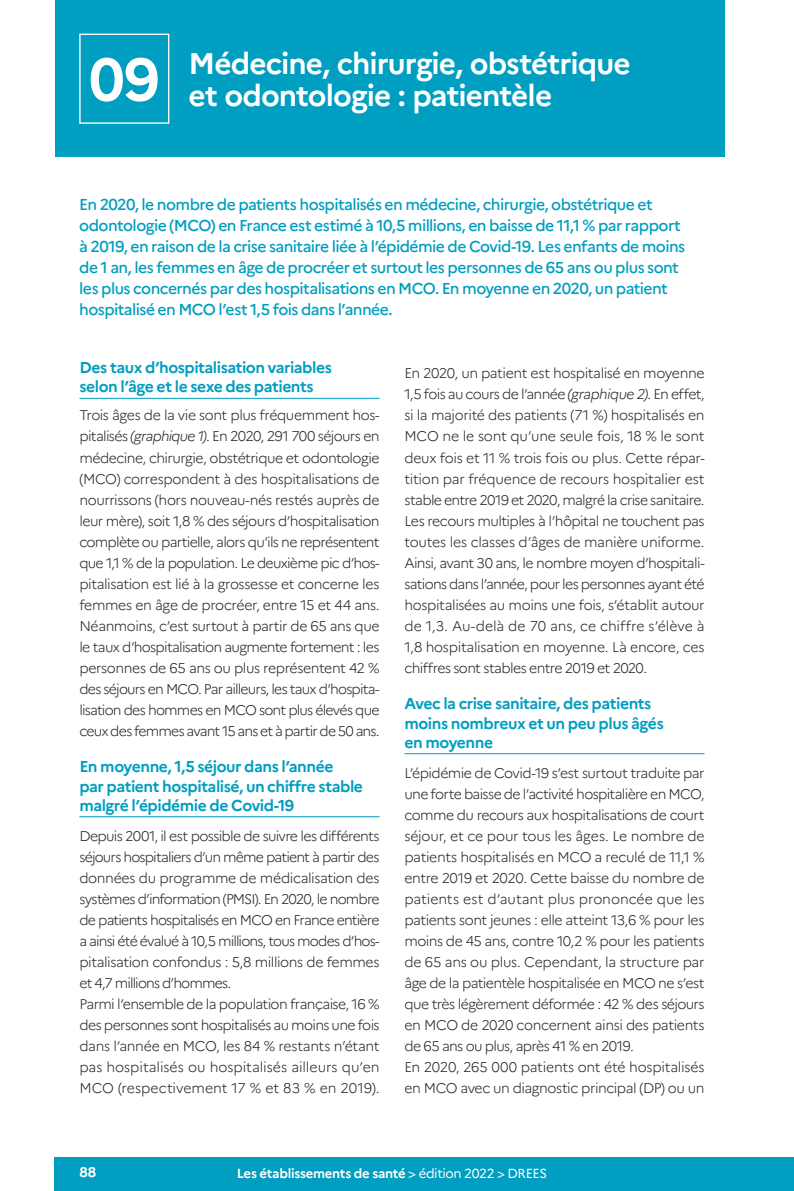
<style>
.page{position:relative;width:794px;height:1191px;background:#fff}
.page>*{position:absolute;margin:0;border:0;box-sizing:border-box;transform-origin:0 0}
.t1{font:700 29.75px/32.4px "Marianne";letter-spacing:-.03em;color:#fff}
.t2{font:500 15.75px/21px "Marianne";letter-spacing:-.035em;color:#009ec0}
.t3{font:700 15.75px/19.2px "Marianne";letter-spacing:-.03em;color:#009ec0}
.t4{font:300 14px/21px "Marianne";letter-spacing:-.04em;color:#252523;text-align:justify}
.t5{font:700 14px "Marianne";color:#fff}
.t6{font:700 13.12px "Marianne";letter-spacing:-.025em;color:#fff}
.s1{font-style:italic}
.s2{font-weight:400}
</style>
<div class="page">
<div style="left:55px;top:1157px;width:739px;height:34px;background:#009ec0"></div>
<div style="left:55px;top:0;width:669px;height:156px;background:#009ec0"></div>
<div style="left:79px;top:34px;width:90px;height:90px;border:1px solid #fff"></div>
<hr style="left:79px;top:398px;width:300px;height:1px;background:#009ec0">
<hr style="left:79px;top:816px;width:300px;height:1px;background:#009ec0">
<hr style="left:404px;top:753px;width:300px;height:1px;background:#009ec0">
<h1 class="t1" style="left:89px;top:47px;width:543px;text-indent:100px">Médecine, chirurgie, obstétrique<br><sup>09</sup> et odontologie : patientèle</h1>
<p class="t2" style="left:79px;top:194px;width:607px">En 2020, le nombre de patients hospitalisés en médecine, chirurgie, obstétrique et odontologie (MCO) en France est estimé à 10,5 millions, en baisse de 11,1 % par rapport à 2019, en raison de la crise sanitaire liée à l’épidémie de Covid-19. Les enfants de moins de 1 an, les femmes en âge de procréer et surtout les personnes de 65 ans ou plus sont les plus concernés par des hospitalisations en MCO. En moyenne en 2020, un patient hospitalisé en MCO l’est 1,5 fois dans l’année.</p>
<p class="t3" style="left:79px;top:358px;width:254px">Des taux d’hospitalisation variables selon l’âge et le sexe des patients</p>
<p class="t4" style="left:79px;top:405px;width:302px">Trois âges de la vie sont plus fréquemment hos&shy;pitalisés <span class="s1">(graphique 1)</span>. En 2020, 291 700 séjours en médecine, chirurgie, obstétrique et odontologie (MCO) correspondent à des hospitalisations de nourrissons (hors nouveau-nés restés auprès de leur mère), soit 1,8 % des séjours d’hospitalisation complète ou partielle, alors qu’ils ne représentent que 1,1 % de la population. Le deuxième pic d’hos&shy;pitalisation est lié à la grossesse et concerne les femmes en âge de procréer, entre 15 et 44 ans.<br>Néanmoins, c’est surtout à partir de 65 ans que le taux d’hospitalisation augmente fortement : les personnes de 65 ans ou plus représentent 42 % des séjours en MCO. Par ailleurs, les taux d’hospita&shy;lisation des hommes en MCO sont plus élevés que ceux des femmes avant 15 ans et à partir de 50 ans.</p>
<p class="t3" style="left:79px;top:757px;width:285px">En moyenne, 1,5 séjour dans l’année<br>par patient hospitalisé, un chiffre stable malgré l’épidémie de Covid-19</p>
<p class="t4" style="left:79px;top:825px;width:302px;text-align:left">Depuis 2001, il est possible de suivre les différents séjours hospitaliers d’un même patient à partir des données du programme de médicalisation des systèmes d’information (PMSI). En 2020, le nombre de patients hospitalisés en MCO en France entière a ainsi été évalué à 10,5 millions, tous modes d’hos&shy;pitalisation confondus : 5,8 millions de femmes et 4,7 millions d’hommes.<br>Parmi l’ensemble de la population française, 16 % des personnes sont hospitalisés au moins une fois dans l’année en MCO, les 84 % restants n’étant pas hospitalisés ou hospitalisés ailleurs qu’en MCO (respectivement 17 % et 83 % en 2019).</p>
<p class="t4" style="left:404px;top:363px;width:302px">En 2020, un patient est hospitalisé en moyenne 1,5 fois au cours de l’année <span class="s1">(graphique 2)</span>. En effet, si la majorité des patients (71 %) hospitalisés en MCO ne le sont qu’une seule fois, 18 % le sont deux fois et 11 % trois fois ou plus. Cette répar&shy;tition par fréquence de recours hospitalier est stable entre 2019 et 2020, malgré la crise sanitaire.<br>Les recours multiples à l’hôpital ne touchent pas toutes les classes d’âges de manière uniforme.<br>Ainsi, avant 30 ans, le nombre moyen d’hospitali&shy;sations dans l’année, pour les personnes ayant été hospitalisées au moins une fois, s’établit autour de 1,3. Au-delà de 70 ans, ce chiffre s’élève à 1,8 hospitalisation en moyenne. Là encore, ces chiffres sont stables entre 2019 et 2020.</p>
<p class="t3" style="left:404px;top:694px;width:261px">Avec la crise sanitaire, des patients moins nombreux et un peu plus âgés en moyenne</p>
<p class="t4" style="left:404px;top:762px;width:302px;text-align:left">L’épidémie de Covid-19 s’est surtout traduite par une forte baisse de l’activité hospitalière en MCO, comme du recours aux hospitalisations de court séjour, et ce pour tous les âges. Le nombre de patients hospitalisés en MCO a reculé de 11,1 % entre 2019 et 2020. Cette baisse du nombre de patients est d’autant plus prononcée que les patients sont jeunes : elle atteint 13,6 % pour les moins de 45 ans, contre 10,2 % pour les patients de 65 ans ou plus. Cependant, la structure par âge de la patientèle hospitalisée en MCO ne s’est que très légèrement déformée : 42 % des séjours en MCO de 2020 concernent ainsi des patients de 65 ans ou plus, après 41 % en 2019.<br>En 2020, 265 000 patients ont été hospitalisés en MCO avec un diagnostic principal (DP) ou un</p>
<p class="t5" style="left:79px;top:1163px;width:18px">88</p>
<p class="t6" style="left:237px;top:1165px;width:312px">Les établissements de santé <span class="s2">&gt; édition 2022 &gt; DREES</span></p>
</div>
